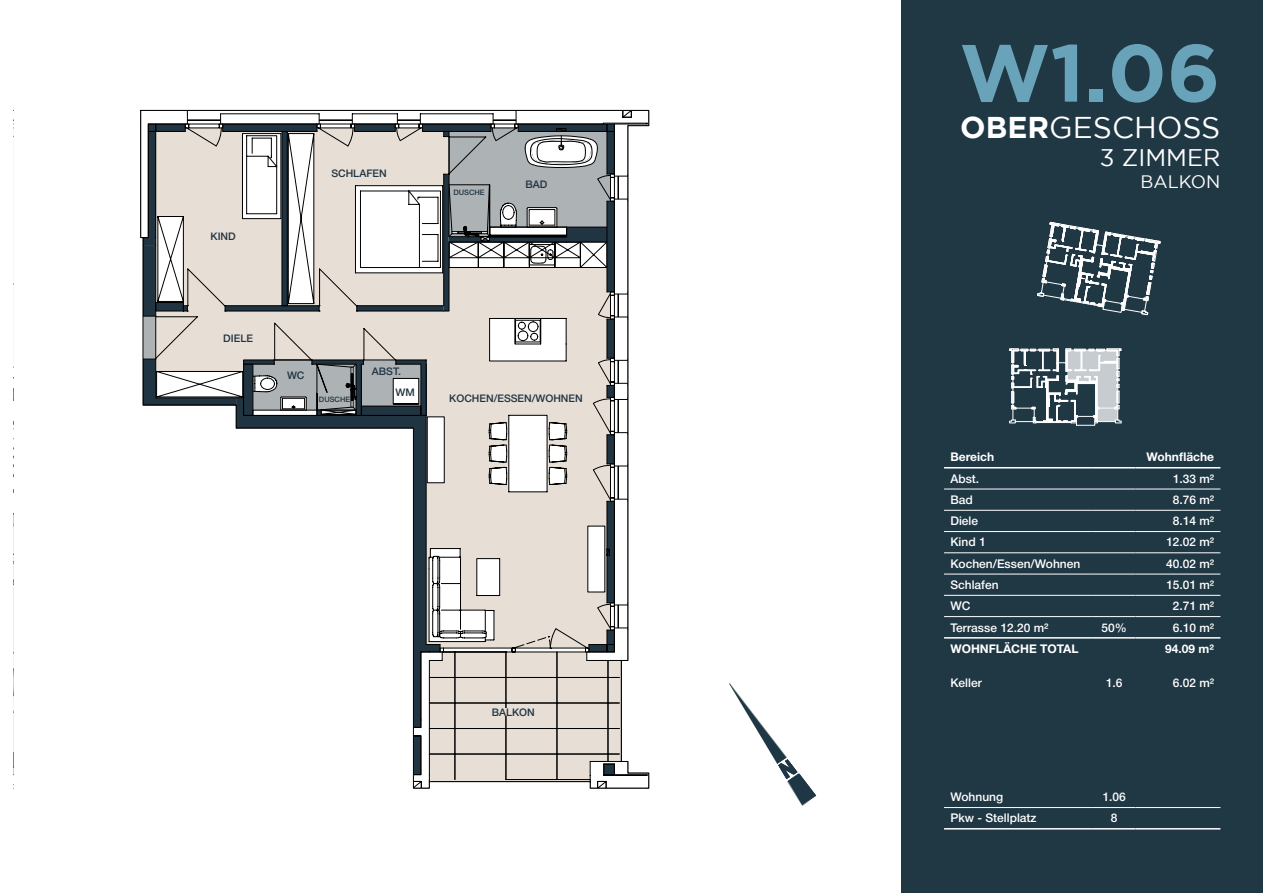
<style>
.page{position:relative;width:1263px;height:893px;background:#fff}
.page>*{position:absolute;margin:0;border:0;box-sizing:border-box;transform-origin:0 0}
.t1{font:700 81px "Gotham";color:#69a3ba}
.t2{font:30px "Gotham";color:#fff}
.t3{font:24px "Gotham";color:#fff}
.t4{font:18px "Gotham";color:#fff}
.t5{font:condensed 12px "Helvetica Neue";color:#fff}
.t6{font:700 12px "Helvetica Neue";color:#fff}
.t7{font:condensed 10.5px "Helvetica Neue";color:#213442}
.t8{font:condensed 7.5px "Helvetica Neue";color:#213442}
.s1{font-weight:700}
</style>
<div class="page">
<div style="left:901px;top:0;width:362px;height:893px;background:#203744"></div>
<svg style="left:140px;top:110px;width:509px;height:679px"></svg>
<svg style="left:1009px;top:348px;width:113px;height:78px"></svg>
<svg style="left:1037px;top:222px;width:123px;height:93px"></svg>
<hr style="left:944px;top:489px;width:149px;height:1px;background:#fff">
<hr style="left:1093px;top:489px;width:42px;height:1px;background:#fff">
<hr style="left:1135px;top:489px;width:85px;height:1px;background:#fff">
<hr style="left:944px;top:510px;width:149px;height:1px;background:#fff">
<hr style="left:1093px;top:510px;width:42px;height:1px;background:#fff">
<hr style="left:1135px;top:510px;width:85px;height:1px;background:#fff">
<hr style="left:944px;top:531px;width:149px;height:1px;background:#fff">
<hr style="left:1093px;top:531px;width:42px;height:1px;background:#fff">
<hr style="left:1135px;top:531px;width:85px;height:1px;background:#fff">
<hr style="left:944px;top:552px;width:149px;height:1px;background:#fff">
<hr style="left:1093px;top:552px;width:42px;height:1px;background:#fff">
<hr style="left:1135px;top:552px;width:85px;height:1px;background:#fff">
<hr style="left:944px;top:574px;width:149px;height:1px;background:#fff">
<hr style="left:1093px;top:574px;width:42px;height:1px;background:#fff">
<hr style="left:1135px;top:574px;width:85px;height:1px;background:#fff">
<hr style="left:944px;top:595px;width:149px;height:1px;background:#fff">
<hr style="left:1093px;top:595px;width:42px;height:1px;background:#fff">
<hr style="left:1135px;top:595px;width:85px;height:1px;background:#fff">
<hr style="left:944px;top:616px;width:149px;height:1px;background:#fff">
<hr style="left:1093px;top:616px;width:42px;height:1px;background:#fff">
<hr style="left:1135px;top:616px;width:85px;height:1px;background:#fff">
<hr style="left:944px;top:637px;width:149px;height:2px;background:#fff">
<hr style="left:1093px;top:637px;width:42px;height:2px;background:#fff">
<hr style="left:1135px;top:637px;width:85px;height:2px;background:#fff">
<hr style="left:944px;top:467px;width:149px;height:1px;background:#fff">
<hr style="left:1093px;top:467px;width:42px;height:1px;background:#fff">
<hr style="left:1135px;top:467px;width:85px;height:1px;background:#fff">
<hr style="left:944px;top:807px;width:149px;height:1px;background:#fff">
<hr style="left:1093px;top:807px;width:42px;height:1px;background:#fff">
<hr style="left:1135px;top:807px;width:85px;height:1px;background:#fff">
<hr style="left:944px;top:828px;width:149px;height:1px;background:#fff">
<hr style="left:1093px;top:828px;width:42px;height:1px;background:#fff">
<hr style="left:1135px;top:828px;width:85px;height:1px;background:#fff">
<svg style="left:729px;top:683px;width:87px;height:122px"></svg>
<div style="left:492px;top:708px;width:54px;height:7px;background:#e7dfd6"></div>
<p class="t7" style="left:210px;top:228px;width:27px">KIND</p>
<p class="t7" style="left:331px;top:165px;width:57px">SCHLAFEN</p>
<p class="t8" style="left:453px;top:186px;width:33px">DUSCHE</p>
<p class="t7" style="left:526px;top:176px;width:23px">BAD</p>
<p class="t7" style="left:223px;top:330px;width:31px">DIELE</p>
<p class="t7" style="left:287px;top:367px;width:19px">WC</p>
<p class="t7" style="left:372px;top:363px;width:31px">ABST.</p>
<p class="t8" style="left:319px;top:394px;width:33px">DUSCHE</p>
<p class="t7" style="left:395px;top:384px;width:21px">WM</p>
<p class="t7" style="left:449px;top:390px;width:135px">KOCHEN/ESSEN/WOHNEN</p>
<p class="t7" style="left:492px;top:703px;width:45px">BALKON</p>
<h1 class="t1" style="left:959px;top:26px;width:262px">W1.06</h1>
<h2 class="t2" style="left:960px;top:110px;width:262px"><span class="s1">OBER</span>GESCHOSS</h2>
<h3 class="t3" style="left:1100px;top:145px;width:122px">3 ZIMMER</h3>
<h3 class="t4" style="left:1140px;top:172px;width:81px">BALKON</h3>
<p class="t6" style="left:950px;top:448px;width:45px">Bereich</p>
<p class="t6" style="left:1146px;top:448px;width:69px">Wohnfläche</p>
<p class="t5" style="left:950px;top:469px;width:30px">Abst.</p>
<p class="t5" style="left:1173px;top:469px;width:43px">1.33 m²</p>
<p class="t5" style="left:950px;top:490px;width:24px">Bad</p>
<p class="t5" style="left:1173px;top:490px;width:43px">8.76 m²</p>
<p class="t5" style="left:950px;top:511px;width:29px">Diele</p>
<p class="t5" style="left:1173px;top:511px;width:43px">8.14 m²</p>
<p class="t5" style="left:950px;top:533px;width:37px">Kind 1</p>
<p class="t5" style="left:1166px;top:533px;width:50px">12.02 m²</p>
<p class="t5" style="left:950px;top:554px;width:132px">Kochen/Essen/Wohnen</p>
<p class="t5" style="left:1166px;top:554px;width:50px">40.02 m²</p>
<p class="t5" style="left:950px;top:575px;width:50px">Schlafen</p>
<p class="t5" style="left:1166px;top:575px;width:50px">15.01 m²</p>
<p class="t5" style="left:950px;top:596px;width:21px">WC</p>
<p class="t5" style="left:1173px;top:596px;width:43px">2.71 m²</p>
<p class="t5" style="left:950px;top:618px;width:100px">Terrasse 12.20 m²</p>
<p class="t5" style="left:1101px;top:618px;width:27px">50%</p>
<p class="t5" style="left:1173px;top:618px;width:43px">6.10 m²</p>
<p class="t6" style="left:950px;top:639px;width:130px">WOHNFLÄCHE TOTAL</p>
<p class="t6" style="left:1165px;top:639px;width:50px">94.09 m²</p>
<p class="t5" style="left:950px;top:673px;width:33px">Keller</p>
<p class="t5" style="left:1106px;top:673px;width:18px">1.6</p>
<p class="t5" style="left:1173px;top:673px;width:43px">6.02 m²</p>
<p class="t5" style="left:950px;top:787px;width:54px">Wohnung</p>
<p class="t5" style="left:1102px;top:787px;width:25px">1.06</p>
<p class="t5" style="left:950px;top:808px;width:88px">Pkw - Stellplatz</p>
<p class="t5" style="left:1111px;top:808px;width:8px">8</p>
</div>
